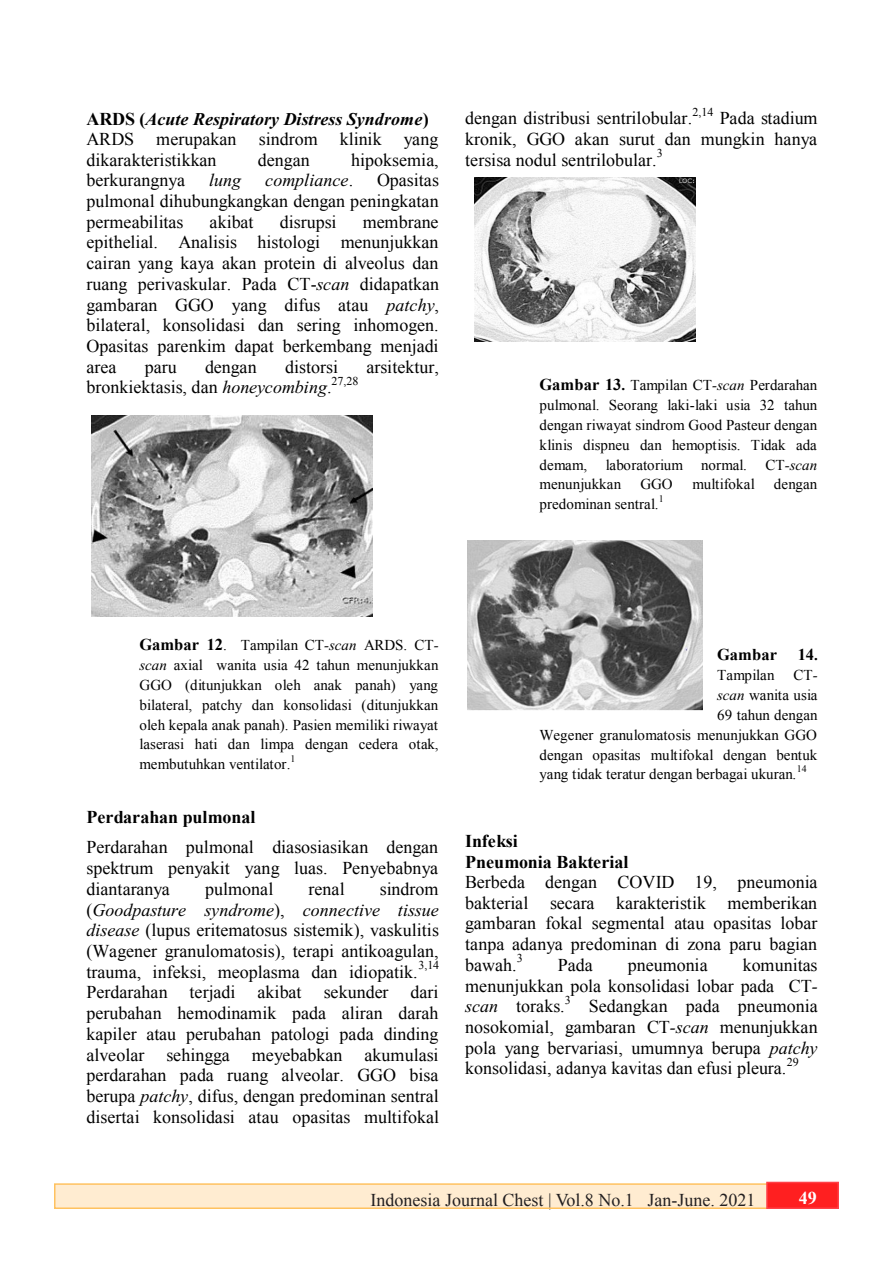
<style>
.page{position:relative;width:893px;height:1263px;background:#fff}
.page>*{position:absolute;margin:0;border:0;box-sizing:border-box;transform-origin:0 0}
.t1{font:18px/20.7px "Times New Roman";color:#000;text-align:justify}
.t2{font:18px "Times New Roman";color:#231f20}
.t3{font:italic 18px "Times New Roman";color:#000}
.t4{font:700 18px "Times New Roman";color:#fff}
.t5{font:700 16.5px "Times New Roman";letter-spacing:.005em;color:#000}
.t6{font:15px/19.8px "Times New Roman";color:#000;text-align:justify}
.t7{font:12px "Times New Roman";color:#000}
.t8{font:9.9px "Times New Roman";color:#000}
.s1{font-weight:700}
.s2{font-weight:700;font-style:italic}
.s3{font-style:normal}
.s4{font-style:italic}
.s5{font-weight:700;font-size:16.5px}
.s6{font-size:15px}
</style>
<div class="page">
<div style="left:55px;top:1184px;width:783px;height:24px;background:#ffecd1"></div>
<div style="left:54px;top:1183px;width:785px;height:26px;border:2px solid #ffc260"></div>
<div style="left:766px;top:1182px;width:73px;height:27px;background:#ff1f20;border:2px solid #ff4047"></div>
<img style="left:92px;top:416px;width:281px;height:201px">
<img style="left:474px;top:178px;width:222px;height:164px">
<img style="left:467px;top:540px;width:235px;height:170px">
<p class="t1" style="left:86px;top:108px;width:353px;text-align:left"><span class="s1">ARDS (</span><span class="s2">Acute Respiratory Distress Syndrome</span><span class="s1">)<br></span>ARDS merupakan sindrom klinik yang dikarakteristikkan</p>
<p class="t1" style="left:258px;top:149px;width:53px">dengan</p>
<p class="t1" style="left:351px;top:149px;width:89px">hipoksemia,</p>
<p class="t1" style="left:86px;top:170px;width:354px;text-indent:291px">Opasitas pulmonal dihubungkangkan dengan peningkatan permeabilitas</p>
<p class="t1" style="left:86px;top:170px;width:100px">berkurangnya</p>
<p class="t3" style="left:209px;top:171px;width:34px">lung</p>
<p class="t3" style="left:265px;top:171px;width:90px">compliance<span class="s3">.</span></p>
<p class="t1" style="left:86px;top:211px;width:354px;text-indent:276px">membrane epithelial. Analisis histologi menunjukkan cairan yang kaya akan protein di alveolus dan ruang perivaskular. Pada CT-<span class="s4">scan</span> didapatkan gambaran GGO yang difus atau <span class="s4">patchy</span>, bilateral, konsolidasi dan sering inhomogen.<br>Opasitas parenkim dapat berkembang menjadi area</p>
<p class="t1" style="left:210px;top:211px;width:45px">akibat</p>
<p class="t1" style="left:280px;top:211px;width:58px">disrupsi</p>
<p class="t1" style="left:145px;top:356px;width:34px">paru</p>
<p class="t1" style="left:205px;top:356px;width:53px">dengan</p>
<p class="t1" style="left:285px;top:356px;width:54px">distorsi</p>
<p class="t1" style="left:366px;top:356px;width:74px">arsitektur,</p>
<p class="t1" style="left:86px;top:377px;width:247px">bronkiektasis, dan <span class="s4">honeycombing</span>.</p>
<p class="t7" style="left:332px;top:373px;width:28px">27,28</p>
<p class="t1" style="left:465px;top:108px;width:229px">dengan distribusi sentrilobular.</p>
<p class="t7" style="left:692px;top:104px;width:22px">2,14</p>
<p class="t1" style="left:465px;top:108px;width:354px;text-indent:254px">Pada stadium kronik, GGO akan surut dan mungkin hanya tersisa nodul sentrilobular.</p>
<p class="t7" style="left:657px;top:145px;width:7px">3</p>
<p class="t6" style="left:540px;top:375px;width:279px"><span class="s5">Gambar 13</span><span class="s1">.</span> Tampilan CT<span class="s4">-scan</span> Perdarahan pulmonal. Seorang laki-laki usia 32 tahun dengan riwayat sindrom Good Pasteur dengan klinis dispneu dan hemoptisis. Tidak ada demam, laboratorium normal. CT<span class="s4">-scan </span>menunjukkan</p>
<p class="t6" style="left:640px;top:474px;width:34px">GGO</p>
<p class="t6" style="left:692px;top:474px;width:64px">multifokal</p>
<p class="t6" style="left:774px;top:474px;width:45px">dengan</p>
<p class="t6" style="left:540px;top:494px;width:120px">predominan sentral.</p>
<p class="t8" style="left:659px;top:492px;width:6px">1</p>
<p class="t6" style="left:140px;top:635px;width:301px"><span class="s5">Gambar 12</span>. Tampilan CT<span class="s4">-scan</span> ARDS. CT&shy;<span class="s4">scan</span> axial wanita usia 42 tahun menunjukkan GGO (ditunjukkan oleh anak panah) yang bilateral, patchy dan konsolidasi (ditunjukkan oleh kepala anak panah). Pasien memiliki riwayat laserasi hati dan limpa dengan cedera otak, membutuhkan ventilator.</p>
<p class="t8" style="left:290px;top:752px;width:6px">1</p>
<p class="t1" style="left:86px;top:801px;width:353px;line-height:30.6px"><span class="s1">Perdarahan pulmonal<br></span>Perdarahan pulmonal diasosiasikan dengan</p>
<p class="t1" style="left:86px;top:857px;width:353px">spektrum penyakit yang luas. Penyebabnya diantaranya</p>
<p class="t1" style="left:86px;top:878px;width:354px;text-indent:293px">sindrom (<span class="s4">Goodpasture syndrome</span>), <span class="s4">connective tissue disease</span> (lupus eritematosus sistemik), vaskulitis (Wagener granulomatosis), terapi antikoagulan, trauma, infeksi, meoplasma dan idiopatik.</p>
<p class="t1" style="left:205px;top:878px;width:70px">pulmonal</p>
<p class="t1" style="left:309px;top:878px;width:38px">renal</p>
<p class="t7" style="left:418px;top:957px;width:22px">3,14</p>
<p class="t1" style="left:86px;top:982px;width:354px">Perdarahan terjadi akibat sekunder dari perubahan hemodinamik pada aliran darah kapiler atau perubahan patologi pada dinding alveolar sehingga meyebabkan akumulasi perdarahan pada ruang alveolar. GGO bisa berupa <span class="s4">patchy</span>, difus, dengan predominan sentral disertai konsolidasi atau opasitas multifokal</p>
<p class="t5" style="left:717px;top:643px;width:61px">Gambar</p>
<p class="t5" style="left:798px;top:643px;width:22px">14<span class="s6">.</span></p>
<p class="t6" style="left:717px;top:665px;width:59px">Tampilan</p>
<p class="t6" style="left:793px;top:665px;width:26px">CT<span class="s4">-</span></p>
<p class="t6" style="left:717px;top:685px;width:102px"><span class="s4">scan</span> wanita usia</p>
<p class="t6" style="left:717px;top:705px;width:102px">69 tahun dengan</p>
<p class="t6" style="left:540px;top:725px;width:279px">Wegener granulomatosis menunjukkan GGO</p>
<p class="t6" style="left:540px;top:744px;width:279px">dengan opasitas multifokal dengan bentuk</p>
<p class="t6" style="left:540px;top:764px;width:258px">yang tidak teratur dengan berbagai ukuran.</p>
<p class="t8" style="left:797px;top:762px;width:12px">14</p>
<p class="t1" style="left:465px;top:830px;width:354px;text-align:left"><span class="s1">Infeksi<br>Pneumonia Bakterial<br></span>Berbeda dengan COVID 19, pneumonia bakterial secara karakteristik memberikan gambaran fokal segmental atau opasitas lobar tanpa adanya predominan di zona paru bagian bawah.</p>
<p class="t7" style="left:517px;top:950px;width:7px">3</p>
<p class="t1" style="left:558px;top:954px;width:36px">Pada</p>
<p class="t1" style="left:628px;top:954px;width:81px">pneumonia</p>
<p class="t1" style="left:465px;top:954px;width:354px;text-indent:278px">komunitas menunjukkan pola konsolidasi lobar pada CT&shy;<span class="s4">scan</span> toraks.</p>
<p class="t7" style="left:565px;top:992px;width:7px">3</p>
<p class="t1" style="left:465px;top:995px;width:354px;text-indent:124px">Sedangkan pada pneumonia nosokomial, gambaran CT<span class="s4">-scan</span> menunjukkan pola yang bervariasi, umumnya berupa <span class="s4">patchy </span>konsolidasi, adanya kavitas dan efusi pleura.</p>
<p class="t7" style="left:787px;top:1054px;width:13px">29</p>
<p class="t2" style="left:370px;top:1188px;width:386px">Indonesia Journal Chest | Vol.8 No.1 Jan-June. 2021</p>
<p class="t4" style="left:799px;top:1185px;width:19px">49</p>
<p class="t4" style="left:789px;top:1187px;width:19px">49</p>
</div>
